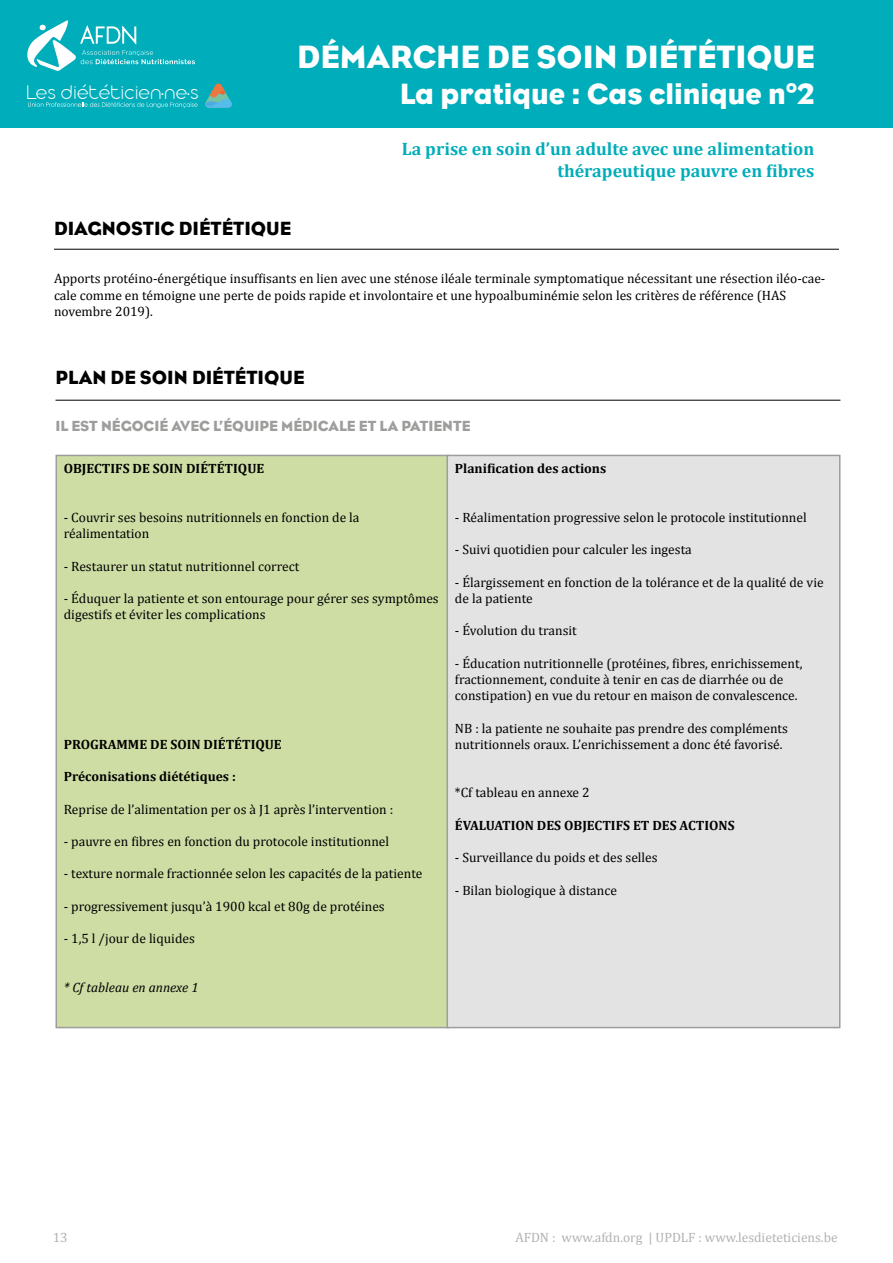
<style>
.page{position:relative;width:893px;height:1263px;background:#fff}
.page>*{position:absolute;margin:0;border:0;box-sizing:border-box;transform-origin:0 0}
.t1{font:33px "Eagle";color:#fff}
.t2{font:30px "Eagle";color:#fff}
.t3{font:300 expanded 21.45px "Aristotelica Display Trial";color:#fff}
.t4{font:19.5px "Eagle";color:#000}
.t5{font:700 18px/21.6px "Cambria";color:#00adba;text-align:right}
.t6{font:15px "Eagle";color:#9d9d9c}
.t7{font:13.5px/16.2px "Cambria";color:#000}
.t8{font:700 13.5px "Cambria";color:#000}
.t9{font:13.5px "Cambria";color:#b3b2b2}
.t10{font:italic 13.5px "Cambria";color:#000}
.s1{font-size:16.2px}
</style>
<div class="page">
<hr style="left:54px;top:249px;width:785px;height:1px;background:#000">
<div style="left:0;top:0;width:893px;height:128px;background:#00adba"></div>
<hr style="left:55px;top:400px;width:785px;height:1px;background:#000">
<svg style="left:205px;top:84px;width:27px;height:24px"></svg>
<svg style="left:28px;top:102px;width:170px;height:6px"></svg>
<svg style="left:27px;top:20px;width:168px;height:51px"></svg>
<div style="left:55px;top:455px;width:394px;height:573px;background:#cedda4;border:2px solid #9d9d9c"></div>
<div style="left:447px;top:455px;width:393px;height:573px;background:#e3e3e3;border:2px solid #9d9d9c"></div>
<h3 class="t3" style="left:26px;top:80px;width:175px">Les diététicien<span class="s1">•</span>ne<span class="s1">•</span>s</h3>
<h1 class="t1" style="left:297px;top:38px;width:519px">DÉMARCHE DE SOIN DIÉTÉTIQUE</h1>
<h2 class="t2" style="left:400px;top:77px;width:417px">La pratique : Cas clinique n°2</h2>
<h3 class="t5" style="left:402px;top:138px;width:414px">La prise en soin d’un adulte avec une alimentation thérapeutique pauvre en fibres</h3>
<h3 class="t4" style="left:54px;top:217px;width:239px">DIAGNOSTIC DIÉTÉTIQUE</h3>
<p class="t7" style="left:54px;top:271px;width:773px">Apports protéino-énergétique insuffisants en lien avec une sténose iléale terminale symptomatique nécessitant une résection iléo-cae&shy;cale comme en témoigne une perte de poids rapide et involontaire et une hypoalbuminémie selon les critères de référence (HAS novembre 2019).</p>
<h3 class="t4" style="left:55px;top:366px;width:250px">PLAN DE SOIN DIÉTÉTIQUE</h3>
<p class="t6" style="left:55px;top:417px;width:416px">IL EST NÉGOCIÉ AVEC L’ÉQUIPE MÉDICALE ET LA PATIENTE</p>
<p class="t8" style="left:64px;top:459px;width:202px">OBJECTIFS DE SOIN DIÉTÉTIQUE</p>
<p class="t7" style="left:64px;top:509px;width:297px">- Couvrir ses besoins nutritionnels en fonction de la réalimentation</p>
<p class="t7" style="left:64px;top:558px;width:237px">- Restaurer un statut nutritionnel correct</p>
<p class="t7" style="left:64px;top:590px;width:376px">- Éduquer la patiente et son entourage pour gérer ses symptômes digestifs et éviter les complications</p>
<p class="t8" style="left:64px;top:735px;width:219px">PROGRAMME DE SOIN DIÉTÉTIQUE</p>
<p class="t8" style="left:64px;top:767px;width:174px">Préconisations diététiques :</p>
<p class="t7" style="left:64px;top:801px;width:331px">Reprise de l’alimentation per os à J1 après l’intervention :</p>
<p class="t7" style="left:64px;top:833px;width:327px">- pauvre en fibres en fonction du protocole institutionnel</p>
<p class="t7" style="left:64px;top:866px;width:360px">- texture normale fractionnée selon les capacités de la patiente</p>
<p class="t7" style="left:64px;top:898px;width:322px">- progressivement jusqu’à 1900 kcal et 80g de protéines</p>
<p class="t7" style="left:64px;top:930px;width:133px">- 1,5 l /jour de liquides</p>
<p class="t10" style="left:64px;top:978px;width:136px">* Cf tableau en annexe 1</p>
<p class="t8" style="left:455px;top:459px;width:153px">Planification des actions</p>
<p class="t7" style="left:455px;top:509px;width:353px">- Réalimentation progressive selon le protocole institutionnel</p>
<p class="t7" style="left:455px;top:542px;width:238px">- Suivi quotidien pour calculer les ingesta</p>
<p class="t7" style="left:455px;top:574px;width:370px">- Élargissement en fonction de la tolérance et de la qualité de vie de la patiente</p>
<p class="t7" style="left:455px;top:623px;width:123px">- Évolution du transit</p>
<p class="t7" style="left:455px;top:655px;width:349px">- Éducation nutritionnelle (protéines, fibres, enrichissement, fractionnement, conduite à tenir en cas de diarrhée ou de constipation) en vue du retour en maison de convalescence.</p>
<p class="t7" style="left:455px;top:720px;width:335px">NB : la patiente ne souhaite pas prendre des compléments nutritionnels oraux. L’enrichissement a donc été favorisé.</p>
<p class="t7" style="left:455px;top:785px;width:136px">*Cf tableau en annexe 2</p>
<p class="t8" style="left:455px;top:816px;width:281px">ÉVALUATION DES OBJECTIFS ET DES ACTIONS</p>
<p class="t7" style="left:455px;top:849px;width:204px">- Surveillance du poids et des selles</p>
<p class="t7" style="left:455px;top:882px;width:163px">- Bilan biologique à distance</p>
<p class="t9" style="left:53px;top:1229px;width:16px">13</p>
<p class="t9" style="left:515px;top:1229px;width:324px">AFDN : www.afdn.org | UPDLF : www.lesdieteticiens.be</p>
</div>
